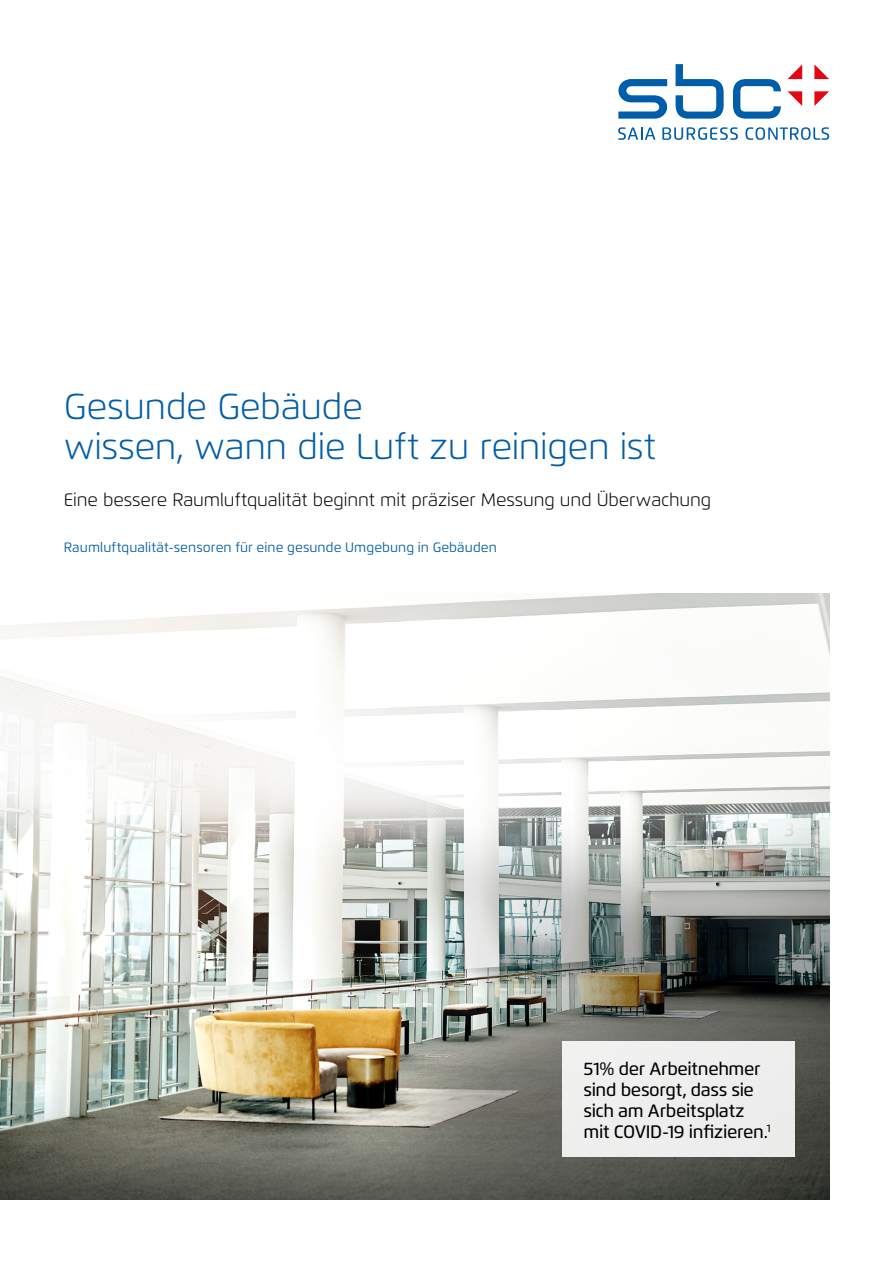
<style>
.page{position:relative;width:893px;height:1263px;background:#fff}
.page>*{position:absolute;margin:0;border:0;box-sizing:border-box;transform-origin:0 0}
.t1{font:300 36px/40.5px "Flexo";letter-spacing:-.01em;color:#005da9}
.t2{font:500 18px/21px "Flexo";letter-spacing:-.02em;color:#000}
.t3{font:300 18px "Flexo";letter-spacing:-.005em;color:#000}
.t4{font:13.5px "Flexo";letter-spacing:.005em;color:#005da9}
</style>
<div class="page">
<img style="left:0;top:593px;width:829px;height:606px">
<div style="left:562px;top:1041px;width:233px;height:115px;background:#eeeeed"></div>
<svg style="left:618px;top:64px;width:163px;height:55px"></svg>
<svg style="left:788px;top:64px;width:41px;height:42px"></svg>
<svg style="left:618px;top:127px;width:37px;height:13px"></svg>
<svg style="left:662px;top:127px;width:76px;height:13px"></svg>
<svg style="left:745px;top:127px;width:84px;height:13px"></svg>
<h1 class="t1" style="left:64px;top:386px;width:594px">Gesunde Gebäude<br>wissen, wann die Luft zu reinigen ist</h1>
<p class="t3" style="left:64px;top:488px;width:649px">Eine bessere Raumluftqualität beginnt mit präziser Messung und Überwachung</p>
<p class="t4" style="left:64px;top:539px;width:435px">Raumluftqualität-sensoren für eine gesunde Umgebung in Gebäuden</p>
<p class="t2" style="left:583px;top:1058px;width:189px">51% der Arbeitnehmer sind besorgt, dass sie sich am Arbeitsplatz mit COVID-19 infizieren.<sup>1</sup></p>
</div>
